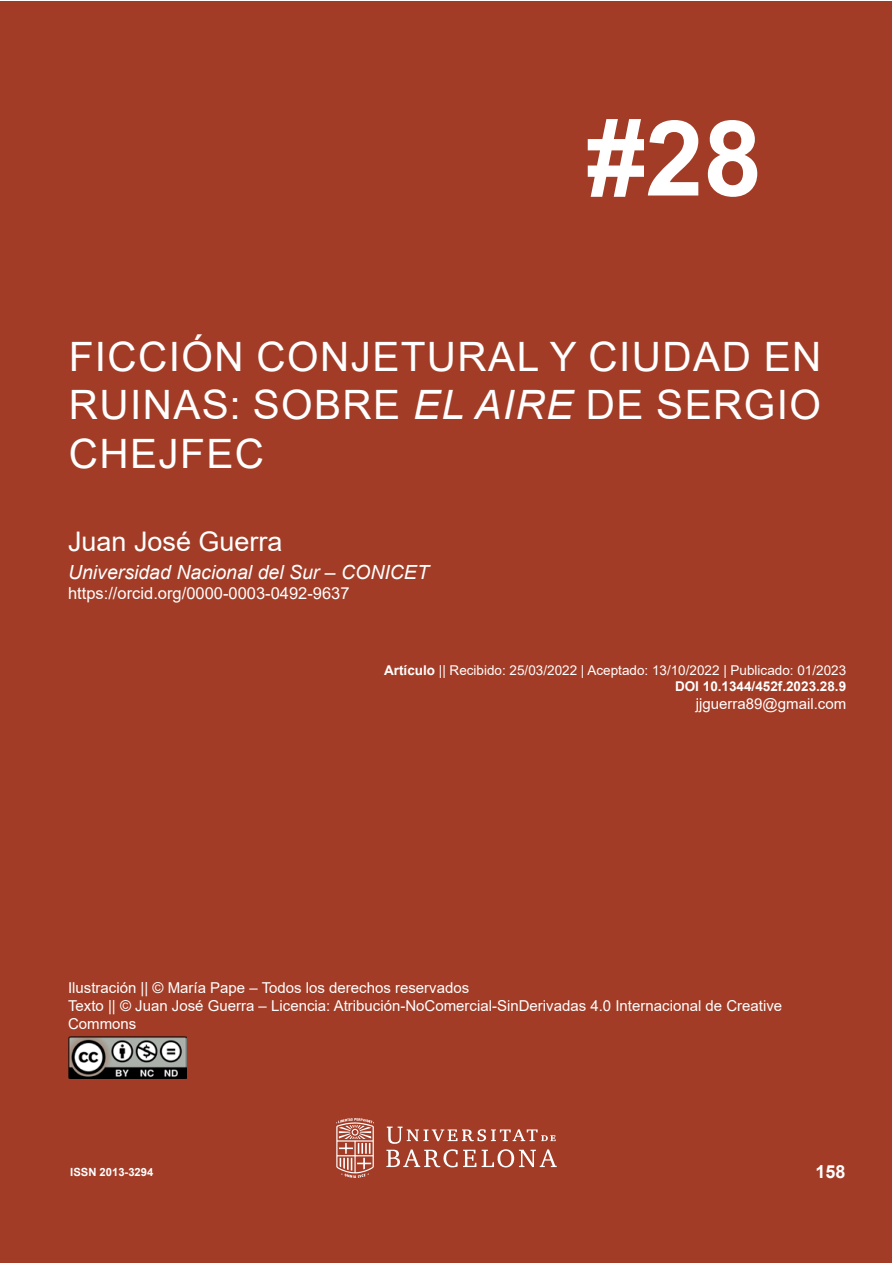
<style>
.page{position:relative;width:893px;height:1263px;background:#fff}
.page>*{position:absolute;margin:0;border:0;box-sizing:border-box;transform-origin:0 0}
.t1{font:700 105px "Arial";color:#fff}
.t2{font:40.5px/48.6px "Arial";letter-spacing:.035em;color:#fff;text-align:justify}
.t3{font:27px "Arial";color:#fff}
.t4{font:italic 19.5px "Arial";color:#fff}
.t5{font:700 18px "Arial";color:#fff}
.t6{font:16.5px "Arial";color:#fff}
.t7{font:15px/18px "Arial";color:#fff}
.t8{font:13.5px/16.2px "Arial";color:#fff;text-align:right}
.t9{font:700 11.25px "Arial";color:#fff}
.s1{font-style:italic}
.s2{font-weight:700}
</style>
<div class="page">
<div style="left:1px;top:1px;width:891px;height:1261px;background:#a23c26"></div>
<img style="left:68px;top:1036px;width:118px;height:42px">
<svg style="left:386px;top:1126px;width:171px;height:41px"></svg>
<svg style="left:336px;top:1118px;width:38px;height:60px"></svg>
<h1 class="t1" style="left:587px;top:85px;width:177px">#28</h1>
<h2 class="t2" style="left:69px;top:332px;width:754px">FICCIÓN CONJETURAL Y CIUDAD EN RUINAS: SOBRE <span class="s1">EL AIRE</span> DE SERGIO CHEJFEC</h2>
<h3 class="t3" style="left:68px;top:523px;width:216px">Juan José Guerra</h3>
<h3 class="t4" style="left:68px;top:560px;width:362px">Universidad Nacional del Sur – CONICET</h3>
<p class="t6" style="left:68px;top:582px;width:283px">https://orcid.org/0000-0003-0492-9637</p>
<p class="t8" style="left:384px;top:662px;width:464px"><span class="s2">Artículo</span> || Recibido: 25/03/2022 | Aceptado: 13/10/2022 | Publicado: 01/2023<br><span class="s2">DOI 10.1344/452f.2023.28.9</span></p>
<p class="t7" style="left:696px;top:694px;width:152px">jjguerra89@gmail.com</p>
<p class="t7" style="left:68px;top:979px;width:716px">Ilustración || © María Pape – Todos los derechos reservados<br>Texto || © Juan José Guerra – Licencia: Atribución-NoComercial-SinDerivadas 4.0 Internacional de Creative<br>Commons</p>
<p class="t9" style="left:70px;top:1163px;width:85px">ISSN 2013-3294</p>
<p class="t5" style="left:815px;top:1159px;width:32px">158</p>
</div>
